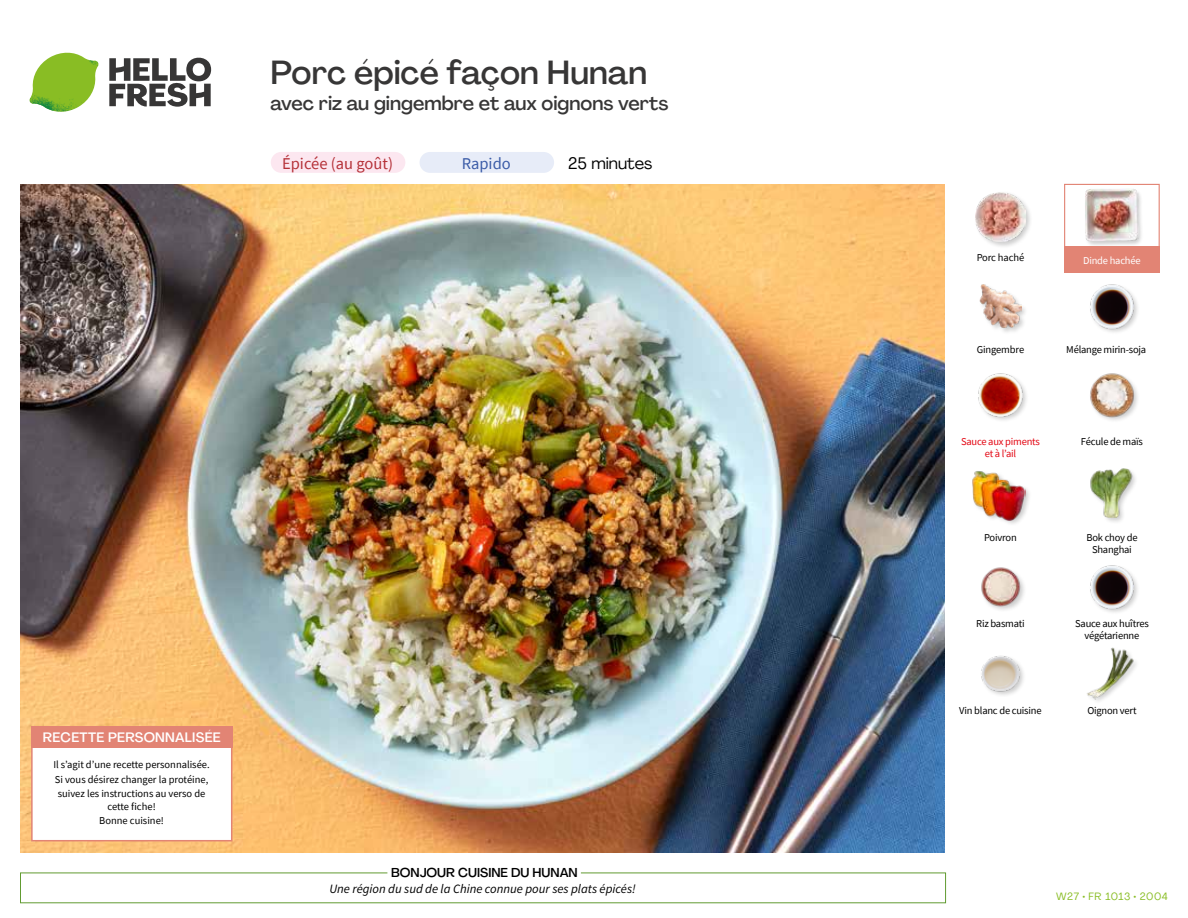
<style>
.page{position:relative;width:1188px;height:918px;background:#fff}
.page>*{position:absolute;margin:0;border:0;box-sizing:border-box;transform-origin:0 0}
.t1{font:500 33px "Agrandir";color:#373636}
.t2{font:500 19.5px "Agrandir";color:#373636}
.t3{font:16.5px "Source Sans Pro";color:#b53138}
.t4{font:16.5px "Agrandir";color:#000}
.t5{font:16.5px "Source Sans Pro";color:#3a5ba7}
.t6{font:500 13.5px "Agrandir";letter-spacing:.02em;color:#fff}
.t7{font:italic 12.75px "Source Sans Pro";color:#000}
.t8{font:500 12.75px "Agrandir";color:#000}
.t9{font:10.5px/12px "Source Sans Pro";letter-spacing:-.02em;color:#000;text-align:center}
.t10{font:10.5px/14px "Source Sans Pro";color:#000;text-align:center}
.t11{font:10.5px/12px "Source Sans Pro";letter-spacing:-.02em;color:#e30613;text-align:center}
.t12{font:10.5px "Agrandir";letter-spacing:.05em;color:#89bd24}
.t13{font:10.5px "Source Sans Pro";letter-spacing:-.02em;color:#fff}
</style>
<div class="page">
<svg style="left:109px;top:57px;width:102px;height:50px"></svg>
<svg style="left:34px;top:53px;width:62px;height:40px"></svg>
<img style="left:67px;top:53px;width:32px;height:26px">
<img style="left:33px;top:75px;width:59px;height:11px">
<img style="left:29px;top:79px;width:61px;height:33px">
<img style="left:65px;top:86px;width:27px;height:25px">
<img style="left:21px;top:184px;width:924px;height:668px">
<div style="left:420px;top:152px;width:134px;height:21px;background:#e7ecf8;border-radius:10px"></div>
<div style="left:271px;top:152px;width:134px;height:21px;background:#fce7f0;border-radius:10px"></div>
<img style="left:1087px;top:647px;width:49px;height:54px">
<img style="left:981px;top:655px;width:43px;height:40px">
<img style="left:1090px;top:565px;width:48px;height:48px">
<img style="left:981px;top:567px;width:43px;height:43px">
<div style="left:1090px;top:467px;width:48px;height:57px;background:#000;opacity:.2"></div>
<img style="left:1090px;top:467px;width:47px;height:51px">
<div style="left:971px;top:469px;width:61px;height:58px;background:#000;opacity:.2"></div>
<img style="left:972px;top:469px;width:54px;height:52px">
<img style="left:1090px;top:373px;width:48px;height:48px">
<img style="left:978px;top:373px;width:49px;height:47px">
<img style="left:1090px;top:284px;width:48px;height:48px">
<div style="left:979px;top:284px;width:49px;height:51px;background:#000;opacity:.2"></div>
<img style="left:979px;top:284px;width:42px;height:45px">
<div style="left:1085px;top:188px;width:59px;height:59px;background:#000;opacity:.2"></div>
<img style="left:1086px;top:189px;width:52px;height:53px">
<div style="left:974px;top:191px;width:59px;height:58px;background:#000;opacity:.2"></div>
<img style="left:976px;top:192px;width:49px;height:50px">
<div style="left:1064px;top:184px;width:96px;height:72px;border:1px solid #e28474"></div>
<div style="left:1064px;top:246px;width:96px;height:27px;background:#e28474"></div>
<div style="left:31px;top:726px;width:201px;height:115px;background:#fff;border:2px solid #e28474"></div>
<div style="left:31px;top:726px;width:202px;height:22px;background:#e28474"></div>
<h1 class="t1" style="left:271px;top:52px;width:378px">Porc épicé façon Hunan</h1>
<h2 class="t2" style="left:271px;top:91px;width:399px">avec riz au gingembre et aux oignons verts</h2>
<h3 class="t3" style="left:282px;top:153px;width:112px">Épicée (au goût)</h3>
<h3 class="t4" style="left:568px;top:153px;width:86px">25 minutes</h3>
<h3 class="t5" style="left:462px;top:153px;width:50px">Rapido</h3>
<p class="t6" style="left:43px;top:729px;width:179px">RECETTE PERSONNALISÉE</p>
<p class="t10" style="left:53px;top:758px;width:158px">Il s’agit d’une recette personnalisée.<br>Si vous désirez changer la protéine, suivez les instructions au verso de cette fiche!<br>Bonne cuisine!</p>
<p class="t8" style="left:391px;top:864px;width:188px">BONJOUR CUISINE DU HUNAN</p>
<p class="t7" style="left:329px;top:881px;width:308px">Une région du sud de la Chine connue pour ses plats épicés!</p>
<p class="t9" style="left:977px;top:251px;width:49px">Porc haché</p>
<p class="t13" style="left:1083px;top:254px;width:59px">Dinde hachée</p>
<p class="t9" style="left:977px;top:344px;width:49px">Gingembre</p>
<p class="t9" style="left:1066px;top:344px;width:81px">Mélange mirin-soja</p>
<p class="t11" style="left:961px;top:436px;width:80px">Sauce aux piments et à l’ail</p>
<p class="t9" style="left:1081px;top:436px;width:64px">Fécule de maïs</p>
<p class="t9" style="left:984px;top:531px;width:34px">Poivron</p>
<p class="t9" style="left:1086px;top:531px;width:53px">Bok choy de<br>Shanghai</p>
<p class="t9" style="left:976px;top:617px;width:50px">Riz basmati</p>
<p class="t9" style="left:1075px;top:617px;width:75px">Sauce aux huîtres végétarienne</p>
<p class="t9" style="left:959px;top:705px;width:84px">Vin blanc de cuisine</p>
<p class="t9" style="left:1087px;top:705px;width:51px">Oignon vert</p>
<p class="t12" style="left:1056px;top:890px;width:113px">W27 • FR 1013 • 2004</p>
</div>
